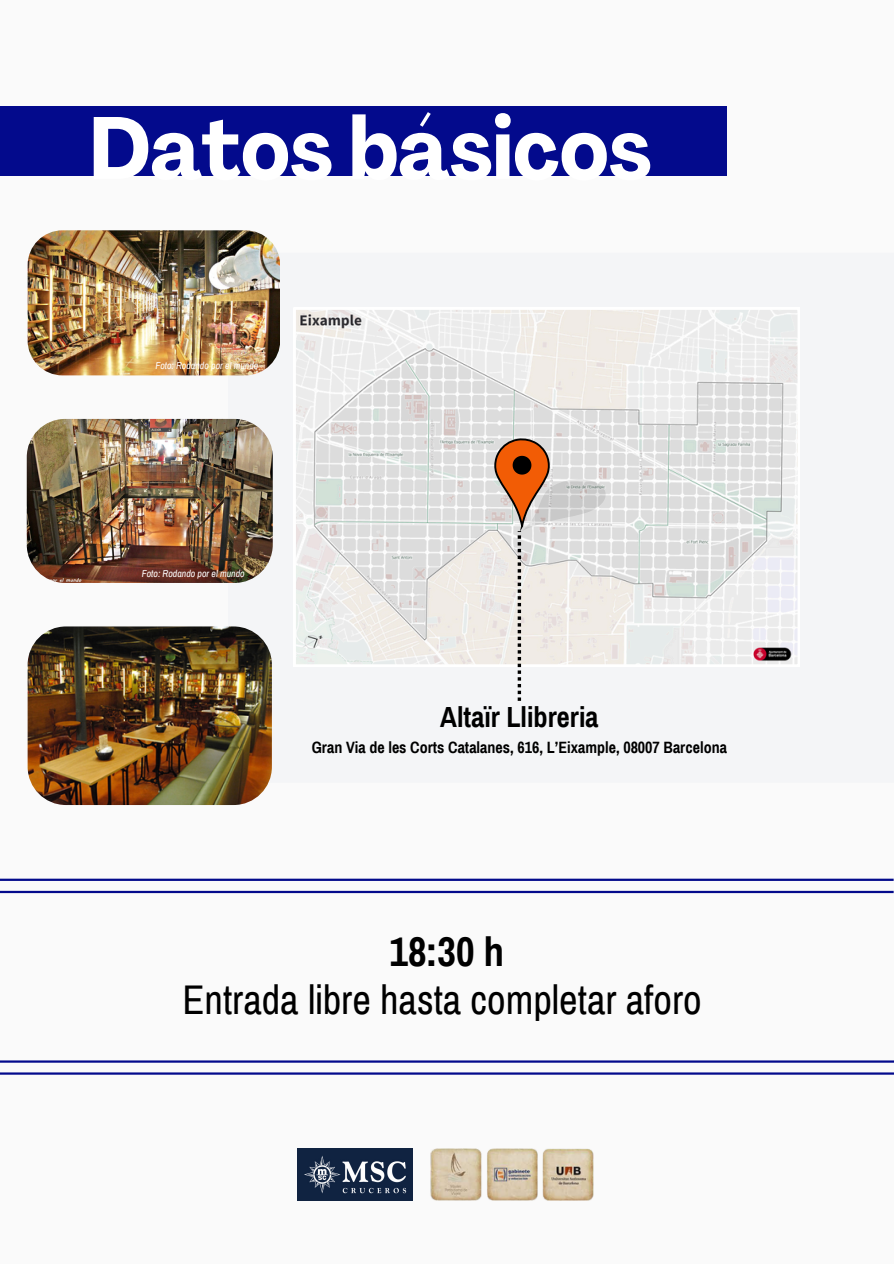
<style>
.page{position:relative;width:894px;height:1264px;background:#fff}
.page>*{position:absolute;margin:0;border:0;box-sizing:border-box;transform-origin:0 0}
.t1{font:700 condensed 87px "Agrandir";color:#fff}
.t2{font:40.5px "Archivo Narrow";color:#000}
.t3{font:700 40.5px "Archivo Narrow";color:#000}
.t4{font:700 28.5px "Archivo Narrow";color:#000}
.t5{font:700 16.05px "Archivo Narrow";color:#000}
.t6{font:italic 9.9px "Archivo Narrow";color:#fff}
</style>
<div class="page">
<div style="left:0;top:0;width:893px;height:1263px;background:#fafafa"></div>
<svg style="left:296px;top:310px;width:502px;height:354px"></svg>
<svg style="left:494px;top:437px;width:111px;height:264px"></svg>
<div style="left:0;top:107px;width:726px;height:69px;background:#030a8c"></div>
<hr style="left:0;top:878px;width:893px;height:2px;background:#030a8c">
<hr style="left:0;top:1060px;width:893px;height:2px;background:#030a8c">
<hr style="left:0;top:890px;width:893px;height:3px;background:#030a8c">
<hr style="left:0;top:1072px;width:893px;height:2px;background:#030a8c">
<img style="left:28px;top:230px;width:252px;height:145px;border-radius:35px">
<img style="left:28px;top:626px;width:244px;height:179px;border-radius:38px">
<img style="left:27px;top:419px;width:245px;height:164px;border-radius:38px">
<img style="left:297px;top:1148px;width:115px;height:52px">
<img style="left:430px;top:1148px;width:164px;height:52px">
<p class="t1" style="left:89px;top:114px;width:563px">Datos básicos</p>
<p class="t6" style="left:155px;top:360px;width:104px">Foto: Rodando por el mundo</p>
<p class="t6" style="left:142px;top:568px;width:104px">Foto: Rodando por el mundo</p>
<p class="t4" style="left:440px;top:701px;width:160px">Altaïr Llibreria</p>
<p class="t5" style="left:311px;top:738px;width:416px">Gran Via de les Corts Catalanes, 616, L’Eixample, 08007 Barcelona</p>
<h4 class="t3" style="left:389px;top:930px;width:116px">18:30 h</h4>
<p class="t2" style="left:182px;top:978px;width:520px">Entrada libre hasta completar aforo</p>
</div>
